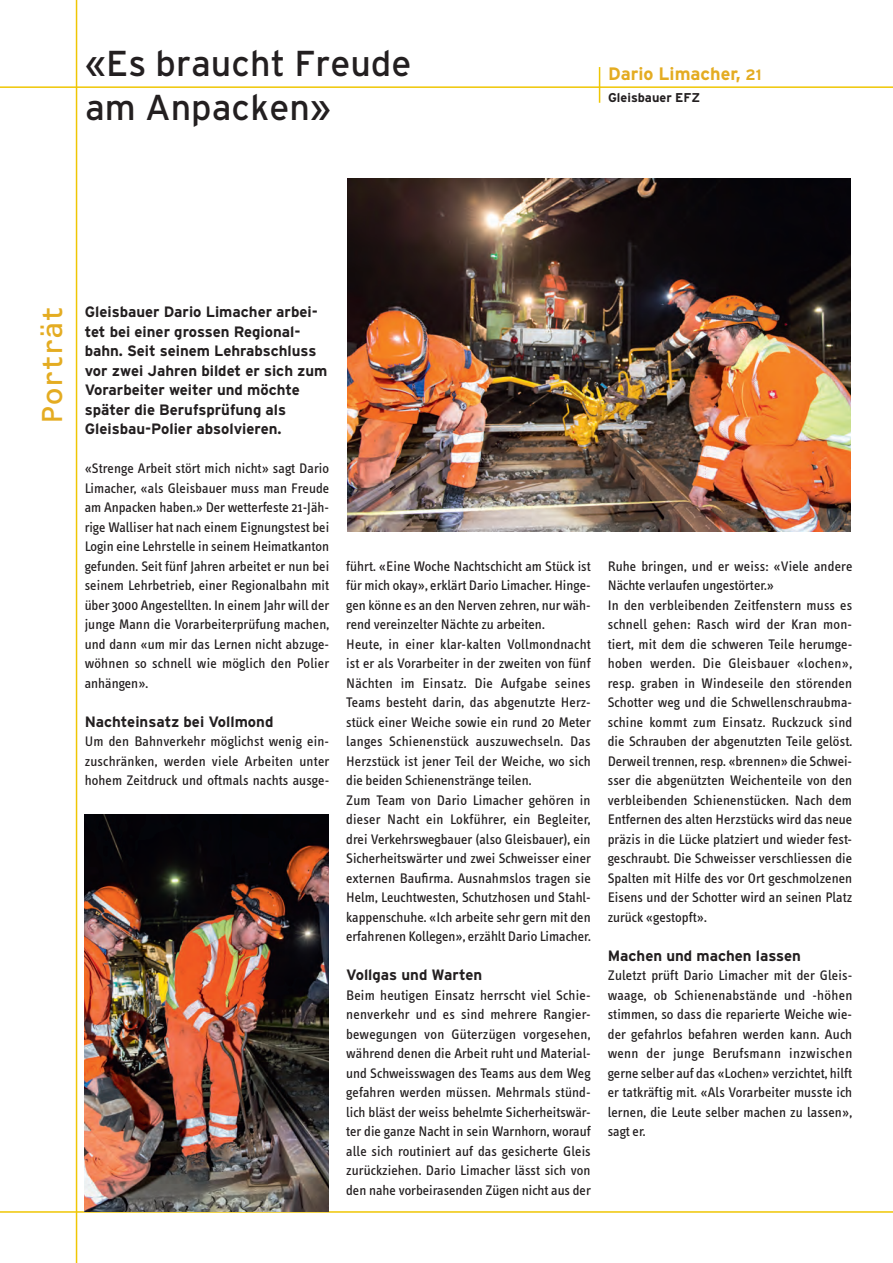
<style>
.page{position:relative;width:893px;height:1263px;background:#fff}
.page>*{position:absolute;margin:0;border:0;box-sizing:border-box;transform-origin:0 0}
.t1{font:36px/43.2px "Interstate";color:#231f20}
.t2{font:30px "OCRF";color:#e4ac22}
.t3{font:700 18px "Interstate";color:#e4ac22}
.t4{font:700 15px/19.5px "Interstate";color:#231f20}
.t5{font:14.25px/19.5px "Info Text";letter-spacing:.005em;color:#231f20;text-align:justify}
.t6{font:700 12.75px "Interstate";color:#231f20}
.s1{font-size:15px}
</style>
<div class="page">
<hr style="left:0;top:86px;width:893px;height:2px;background:#efc604">
<hr style="left:76px;top:0;width:1px;height:1263px;background:#efc604">
<hr style="left:0;top:1211px;width:893px;height:2px;background:#efc604">
<hr style="left:599px;top:67px;width:1px;height:36px;background:#efc604">
<img style="left:347px;top:179px;width:503px;height:353px">
<img style="left:85px;top:815px;width:244px;height:396px">
<h1 class="t1" style="left:85px;top:42px;width:328px">«Es braucht Freude am Anpacken»</h1>
<p class="t3" style="left:608px;top:63px;width:155px">Dario Limacher, <span class="s1">21</span></p>
<p class="t6" style="left:608px;top:91px;width:94px">Gleisbauer EFZ</p>
<h2 class="t2" style="left:34px;top:424px;width:119px;rotate:-90deg">Porträt</h2>
<p class="t4" style="left:85px;top:302px;width:244px">Gleisbauer Dario Limacher arbei&shy;tet bei einer grossen Regional&shy;bahn. Seit seinem Lehrabschluss vor zwei Jahren bildet er sich zum<br>Vorarbeiter weiter und möchte später die Berufsprüfung als<br>Gleisbau-Polier absolvieren.</p>
<p class="t5" style="left:85px;top:459px;width:246px">«Strenge Arbeit stört mich nicht» sagt Dario Limacher, «als Gleisbauer muss man Freude am Anpacken haben.» Der wetterfeste 21-Jäh&shy;rige Walliser hat nach einem Eignungstest bei Login eine Lehrstelle in seinem Heimatkanton gefunden. Seit fünf Jahren arbeitet er nun bei seinem Lehrbetrieb, einer Regionalbahn mit über 3000 Angestellten. In einem Jahr will der junge Mann die Vorarbeiterprüfung machen, und dann «um mir das Lernen nicht abzuge&shy;wöhnen so schnell wie möglich den Polier anhängen».</p>
<p class="t4" style="left:85px;top:712px;width:190px">Nachteinsatz bei Vollmond</p>
<p class="t5" style="left:85px;top:732px;width:246px">Um den Bahnverkehr möglichst wenig ein&shy;zuschränken, werden viele Arbeiten unter hohem Zeitdruck und oftmals nachts ausge-</p>
<p class="t5" style="left:346px;top:556px;width:246px;text-align:left">führt. «Eine Woche Nachtschicht am Stück ist für mich okay», erklärt Dario Limacher. Hinge&shy;gen könne es an den Nerven zehren, nur wäh&shy;rend vereinzelter Nächte zu arbeiten.<br>Heute, in einer klar-kalten Vollmondnacht ist er als Vorarbeiter in der zweiten von fünf Nächten im Einsatz. Die Aufgabe seines Teams besteht darin, das abgenutzte Herz&shy;stück einer Weiche sowie ein rund 20 Meter langes Schienenstück auszuwechseln. Das Herzstück ist jener Teil der Weiche, wo sich die beiden Schienenstränge teilen.<br>Zum Team von Dario Limacher gehören in dieser Nacht ein Lokführer, ein Begleiter, drei Verkehrswegbauer (also Gleisbauer), ein Sicherheitswärter und zwei Schweisser einer externen Baufirma. Ausnahmslos tragen sie Helm, Leuchtwesten, Schutzhosen und Stahl&shy;kappenschuhe. «Ich arbeite sehr gern mit den erfahrenen Kollegen», erzählt Dario Limacher.</p>
<p class="t4" style="left:346px;top:965px;width:137px">Vollgas und Warten</p>
<p class="t5" style="left:346px;top:985px;width:246px">Beim heutigen Einsatz herrscht viel Schie&shy;nenverkehr und es sind mehrere Rangier&shy;bewegungen von Güterzügen vorgesehen, während denen die Arbeit ruht und Material&shy;und Schweisswagen des Teams aus dem Weg gefahren werden müssen. Mehrmals stünd&shy;lich bläst der weiss behelmte Sicherheitswär&shy;ter die ganze Nacht in sein Warnhorn, worauf alle sich routiniert auf das gesicherte Gleis zurückziehen. Dario Limacher lässt sich von den nahe vorbeirasenden Zügen nicht aus der</p>
<p class="t5" style="left:608px;top:556px;width:246px;text-align:left">Ruhe bringen, und er weiss: «Viele andere Nächte verlaufen ungestörter.»<br>In den verbleibenden Zeitfenstern muss es schnell gehen: Rasch wird der Kran mon&shy;tiert, mit dem die schweren Teile herumge&shy;hoben werden. Die Gleisbauer «lochen», resp. graben in Windeseile den störenden Schotter weg und die Schwellenschraubma&shy;schine kommt zum Einsatz. Ruckzuck sind die Schrauben der abgenutzten Teile gelöst.<br>Derweil trennen, resp. «brennen» die Schwei&shy;sser die abgenützten Weichenteile von den verbleibenden Schienenstücken. Nach dem Entfernen des alten Herzstücks wird das neue präzis in die Lücke platziert und wieder fest&shy;geschraubt. Die Schweisser verschliessen die Spalten mit Hilfe des vor Ort geschmolzenen Eisens und der Schotter wird an seinen Platz zurück «gestopft».</p>
<p class="t4" style="left:608px;top:946px;width:195px">Machen und machen lassen</p>
<p class="t5" style="left:608px;top:966px;width:246px">Zuletzt prüft Dario Limacher mit der Gleis&shy;waage, ob Schienenabstände und -höhen stimmen, so dass die reparierte Weiche wie&shy;der gefahrlos befahren werden kann. Auch wenn der junge Berufsmann inzwischen gerne selber auf das «Lochen» verzichtet, hilft er tatkräftig mit. «Als Vorarbeiter musste ich lernen, die Leute selber machen zu lassen», sagt er.</p>
</div>
